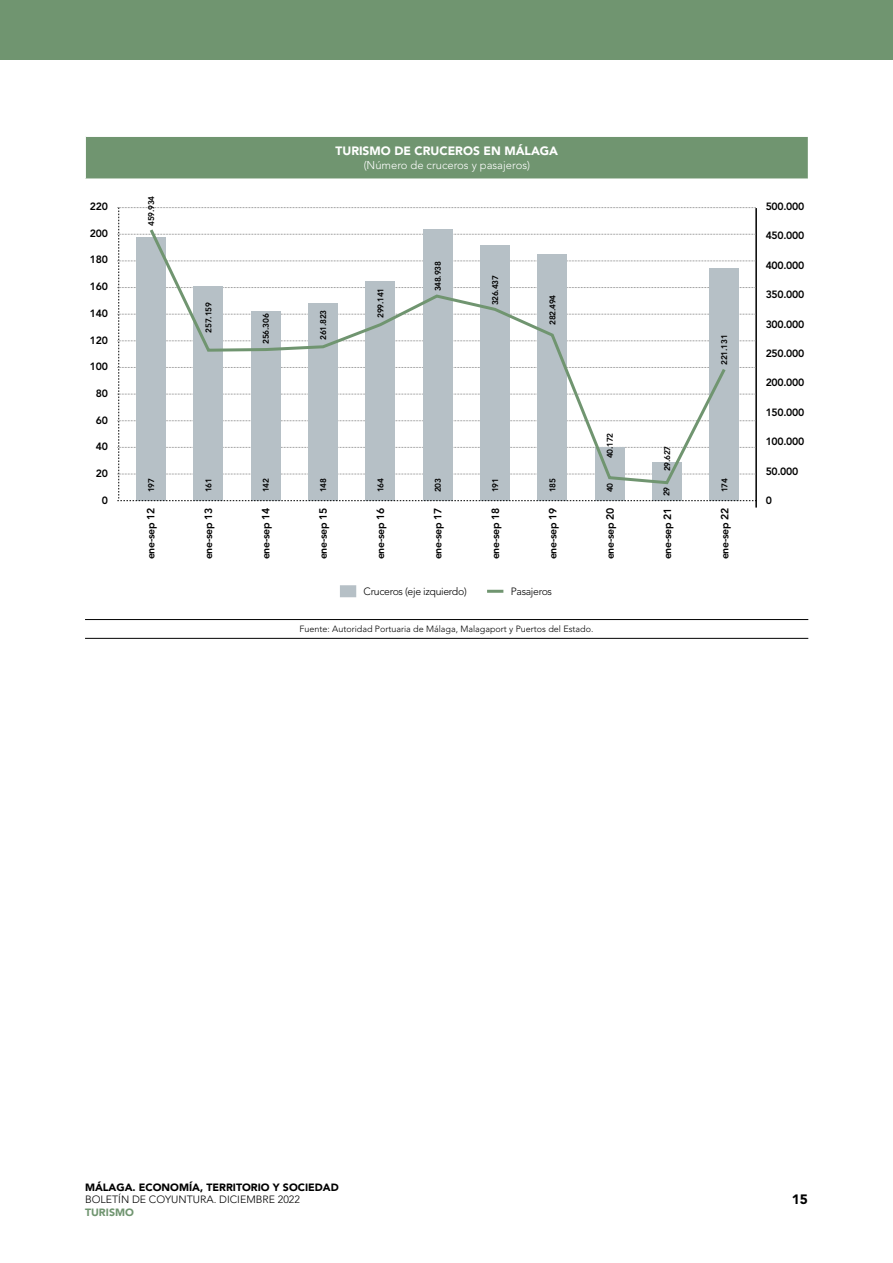
<style>
.page{position:relative;width:893px;height:1263px;background:#fff}
.page>*{position:absolute;margin:0;border:0;box-sizing:border-box;transform-origin:0 0}
.t1{font:900 13.5px "Avenir LT Std";color:#000}
.t2{font:900 12px "Avenir LT Std";color:#fff}
.t3{font:300 11.25px "Avenir LT Std";color:#fff}
.t4{font:800 10.5px "Avenir LT Std";letter-spacing:-.03em;color:#000}
.t5{font:900 10.5px "Avenir LT Std";color:#000}
.t6{font:300 10.5px "Avenir LT Std";color:#000}
.t7{font:300 10.5px "Avenir LT Std";letter-spacing:-.03em;color:#000}
.t8{font:900 10.5px "Avenir LT Std";color:#709570}
.t9{font:300 9px "Avenir LT Std";color:#000}
.t10{font:800 8.25px "Avenir LT Std";letter-spacing:-.03em;color:#000}
</style>
<div class="page">
<div style="left:0;top:0;width:893px;height:59px;background:#709570"></div>
<div style="left:85px;top:136px;width:723px;height:43px;background:#709570"></div>
<hr style="left:85px;top:136px;width:724px;height:1px;background:#fff">
<hr style="left:85px;top:137px;width:1px;height:42px;background:#fff">
<hr style="left:85px;top:619px;width:723px;height:1px;background:#000">
<hr style="left:85px;top:638px;width:723px;height:1px;background:#000">
<div style="left:340px;top:585px;width:16px;height:12px;background:#b6c0c6"></div>
<hr style="left:487px;top:590px;width:16px;height:3px;background:#709570">
<hr style="left:755px;top:208px;width:2px;height:300px;background:#000">
<svg style="left:117px;top:207px;width:639px;height:294px"></svg>
<svg style="left:147px;top:226px;width:581px;height:260px"></svg>
<p class="t4" style="left:90px;top:200px;width:20px">220</p>
<p class="t4" style="left:90px;top:227px;width:20px">200</p>
<p class="t4" style="left:90px;top:253px;width:20px">180</p>
<p class="t4" style="left:90px;top:280px;width:20px">160</p>
<p class="t4" style="left:90px;top:307px;width:20px">140</p>
<p class="t4" style="left:90px;top:334px;width:20px">120</p>
<p class="t4" style="left:90px;top:360px;width:20px">100</p>
<p class="t4" style="left:96px;top:387px;width:14px">80</p>
<p class="t4" style="left:96px;top:414px;width:14px">60</p>
<p class="t4" style="left:96px;top:441px;width:14px">40</p>
<p class="t4" style="left:96px;top:467px;width:14px">20</p>
<p class="t4" style="left:102px;top:494px;width:8px">0</p>
<p class="t10" style="left:147px;top:226px;width:32px;rotate:-90deg">459.934</p>
<p class="t10" style="left:204px;top:332px;width:32px;rotate:-90deg">257.159</p>
<p class="t10" style="left:261px;top:344px;width:32px;rotate:-90deg">256.306</p>
<p class="t10" style="left:147px;top:492px;width:16px;rotate:-90deg">197</p>
<p class="t10" style="left:204px;top:492px;width:16px;rotate:-90deg">161</p>
<p class="t10" style="left:261px;top:492px;width:16px;rotate:-90deg">142</p>
<p class="t2" style="left:336px;top:144px;width:224px">TURISMO DE CRUCEROS EN MÁLAGA</p>
<p class="t3" style="left:364px;top:159px;width:168px">(Número de cruceros y pasajeros)</p>
<p class="t10" style="left:318px;top:340px;width:32px;rotate:-90deg">261.823</p>
<p class="t10" style="left:376px;top:318px;width:32px;rotate:-90deg">299.141</p>
<p class="t10" style="left:433px;top:291px;width:32px;rotate:-90deg">348.938</p>
<p class="t10" style="left:490px;top:305px;width:32px;rotate:-90deg">326.437</p>
<p class="t10" style="left:548px;top:325px;width:32px;rotate:-90deg">282.494</p>
<p class="t10" style="left:318px;top:492px;width:16px;rotate:-90deg">148</p>
<p class="t10" style="left:376px;top:492px;width:16px;rotate:-90deg">164</p>
<p class="t10" style="left:433px;top:492px;width:16px;rotate:-90deg">203</p>
<p class="t10" style="left:490px;top:492px;width:16px;rotate:-90deg">191</p>
<p class="t10" style="left:548px;top:492px;width:16px;rotate:-90deg">185</p>
<p class="t10" style="left:605px;top:458px;width:27px;rotate:-90deg">40.172</p>
<p class="t10" style="left:605px;top:492px;width:11px;rotate:-90deg">40</p>
<p class="t10" style="left:662px;top:471px;width:27px;rotate:-90deg">29.627</p>
<p class="t10" style="left:662px;top:496px;width:11px;rotate:-90deg">29</p>
<p class="t10" style="left:720px;top:365px;width:32px;rotate:-90deg">221.131</p>
<p class="t10" style="left:720px;top:492px;width:16px;rotate:-90deg">174</p>
<p class="t4" style="left:145px;top:559px;width:53px;rotate:-90deg">ene-sep 12</p>
<p class="t4" style="left:202px;top:559px;width:53px;rotate:-90deg">ene-sep 13</p>
<p class="t4" style="left:260px;top:559px;width:53px;rotate:-90deg">ene-sep 14</p>
<p class="t4" style="left:317px;top:559px;width:53px;rotate:-90deg">ene-sep 15</p>
<p class="t4" style="left:374px;top:559px;width:53px;rotate:-90deg">ene-sep 16</p>
<p class="t4" style="left:432px;top:559px;width:53px;rotate:-90deg">ene-sep 17</p>
<p class="t4" style="left:489px;top:559px;width:53px;rotate:-90deg">ene-sep 18</p>
<p class="t4" style="left:547px;top:559px;width:53px;rotate:-90deg">ene-sep 19</p>
<p class="t4" style="left:604px;top:559px;width:53px;rotate:-90deg">ene-sep 20</p>
<p class="t4" style="left:661px;top:559px;width:53px;rotate:-90deg">ene-sep 21</p>
<p class="t4" style="left:719px;top:559px;width:53px;rotate:-90deg">ene-sep 22</p>
<p class="t7" style="left:364px;top:585px;width:105px">Cruceros (eje izquierdo)</p>
<p class="t7" style="left:511px;top:585px;width:43px">Pasajeros</p>
<p class="t9" style="left:299px;top:624px;width:295px">Fuente: Autoridad Portuaria de Málaga, Malagaport y Puertos del Estado.</p>
<p class="t4" style="left:766px;top:200px;width:40px">500.000</p>
<p class="t4" style="left:766px;top:229px;width:40px">450.000</p>
<p class="t4" style="left:766px;top:259px;width:40px">400.000</p>
<p class="t4" style="left:766px;top:288px;width:40px">350.000</p>
<p class="t4" style="left:766px;top:318px;width:40px">300.000</p>
<p class="t4" style="left:766px;top:347px;width:40px">250.000</p>
<p class="t4" style="left:766px;top:376px;width:40px">200.000</p>
<p class="t4" style="left:766px;top:406px;width:40px">150.000</p>
<p class="t4" style="left:766px;top:435px;width:40px">100.000</p>
<p class="t4" style="left:766px;top:465px;width:34px">50.000</p>
<p class="t4" style="left:766px;top:494px;width:8px">0</p>
<p class="t5" style="left:85px;top:1180px;width:255px">MÁLAGA. ECONOMÍA, TERRITORIO Y SOCIEDAD</p>
<p class="t6" style="left:85px;top:1193px;width:216px">BOLETÍN DE COYUNTURA. DICIEMBRE 2022</p>
<p class="t8" style="left:85px;top:1206px;width:50px">TURISMO</p>
<p class="t1" style="left:792px;top:1191px;width:18px">15</p>
</div>
